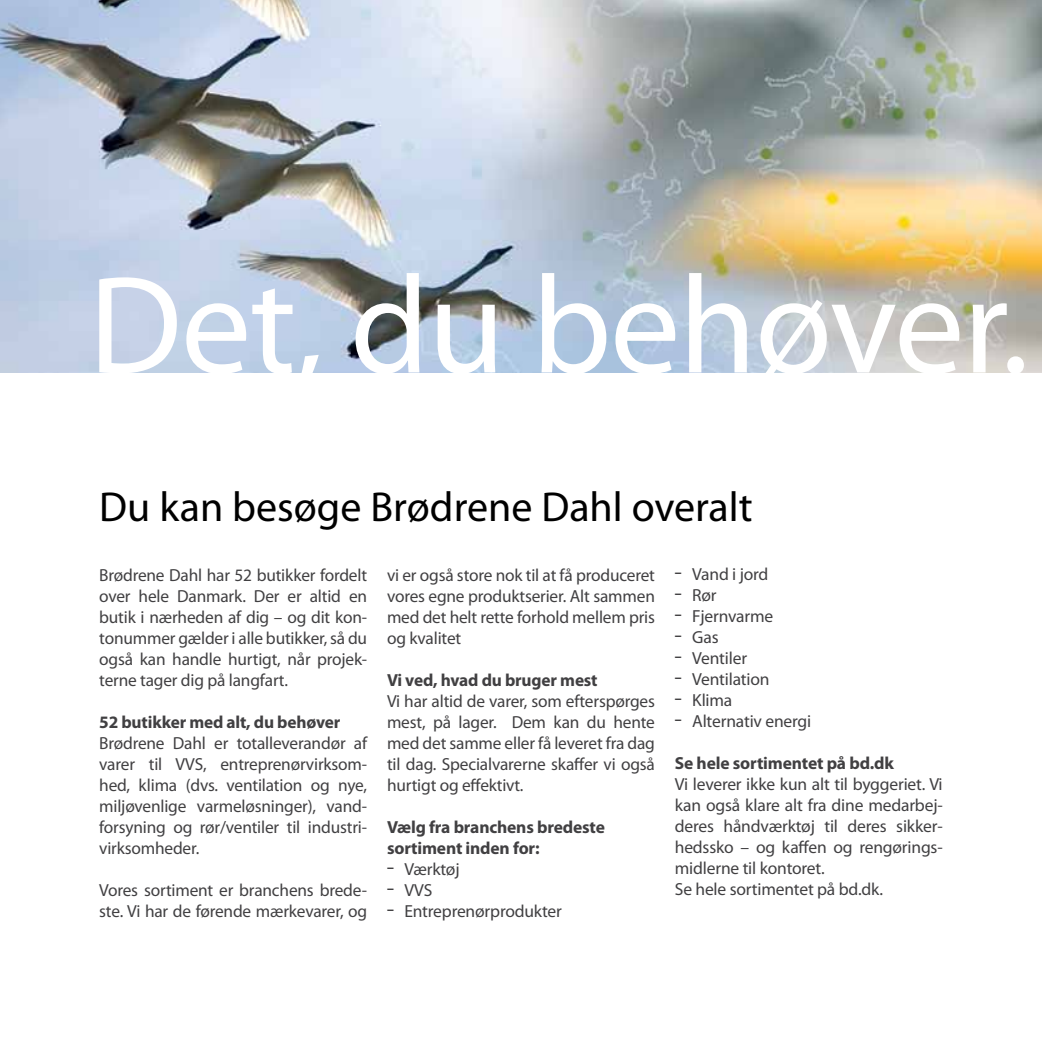
<style>
.page{position:relative;width:1042px;height:1042px;background:#fff}
.page>*{position:absolute;margin:0;border:0;box-sizing:border-box;transform-origin:0 0}
.t1{font:140px "Myriad Pro";letter-spacing:-.01em;color:#fff}
.t2{font:42px "Myriad";color:#000}
.t3{font:17.5px/21px "Myriad Pro";letter-spacing:-.01em;color:#414042;text-align:justify}
.t4{font:700 17.5px/21px "Myriad Pro";letter-spacing:-.01em;color:#414042}
.s1{font-family:"Haettenschweiler";font-weight:400}
.s2{font-weight:400}
.s3{font-family:"Haettenschweiler"}
</style>
<div class="page">
<img style="left:0;top:0;width:1042px;height:372px">
<h1 class="t1" style="left:89px;top:239px;width:942px">Det, du behøver.</h1>
<h2 class="t2" style="left:99px;top:486px;width:655px">Du kan besøge Brødrene Dahl overalt</h2>
<p class="t3" style="left:99px;top:564px;width:269px">Brødrene Dahl har 52 butikker fordelt over hele Danmark. Der er altid en butik i nærheden af dig – og dit kon&shy;tonummer gælder i alle butikker, så du også kan handle hurtigt, når projek&shy;terne tager dig på langfart.</p>
<p class="t4" style="left:99px;top:711px;width:243px">52 butikker med alt, du behøver</p>
<p class="t3" style="left:99px;top:732px;width:269px">Brødrene Dahl er totalleverandør af varer til VVS, entreprenørvirksom&shy;hed, klima (dvs. ventilation og nye, miljøvenlige varmeløsninger), vand&shy;forsyning og rør/ventiler til industri&shy;virksomheder.</p>
<p class="t3" style="left:99px;top:879px;width:269px">Vores sortiment er branchens brede&shy;ste. Vi har de førende mærkevarer, og</p>
<p class="t3" style="left:387px;top:564px;width:269px">vi er også store nok til at få produceret vores egne produktserier. Alt sammen med det helt rette forhold mellem pris og kvalitet</p>
<p class="t4" style="left:387px;top:669px;width:212px">Vi ved, hvad du bruger mest</p>
<p class="t3" style="left:387px;top:690px;width:269px">Vi har altid de varer, som efterspørges mest, på lager. Dem kan du hente med det samme eller få leveret fra dag til dag. Specialvarerne skaffer vi også hurtigt og effektivt.</p>
<p class="t4" style="left:387px;top:816px;width:219px">Vælg fra branchens bredeste sortiment inden for:<br><span class="s1">−</span> <span class="s2">Værktøj<br></span><span class="s1">−</span> <span class="s2">VVS<br></span><span class="s1">−</span> <span class="s2">Entreprenørprodukter</span></p>
<p class="t3" style="left:675px;top:563px;width:138px;text-align:left"><span class="s3">−</span> Vand i jord<br><span class="s3">−</span> Rør<br><span class="s3">−</span> Fjernvarme<br><span class="s3">−</span> Gas<br><span class="s3">−</span> Ventiler<br><span class="s3">−</span> Ventilation<br><span class="s3">−</span> Klima<br><span class="s3">−</span> Alternativ energi</p>
<p class="t4" style="left:675px;top:752px;width:221px">Se hele sortimentet på bd.dk</p>
<p class="t3" style="left:675px;top:773px;width:269px;text-align:left">Vi leverer ikke kun alt til byggeriet. Vi kan også klare alt fra dine medarbej&shy;deres håndværktøj til deres sikker&shy;hedssko – og kaffen og rengørings&shy;midlerne til kontoret.<br>Se hele sortimentet på bd.dk.</p>
</div>
